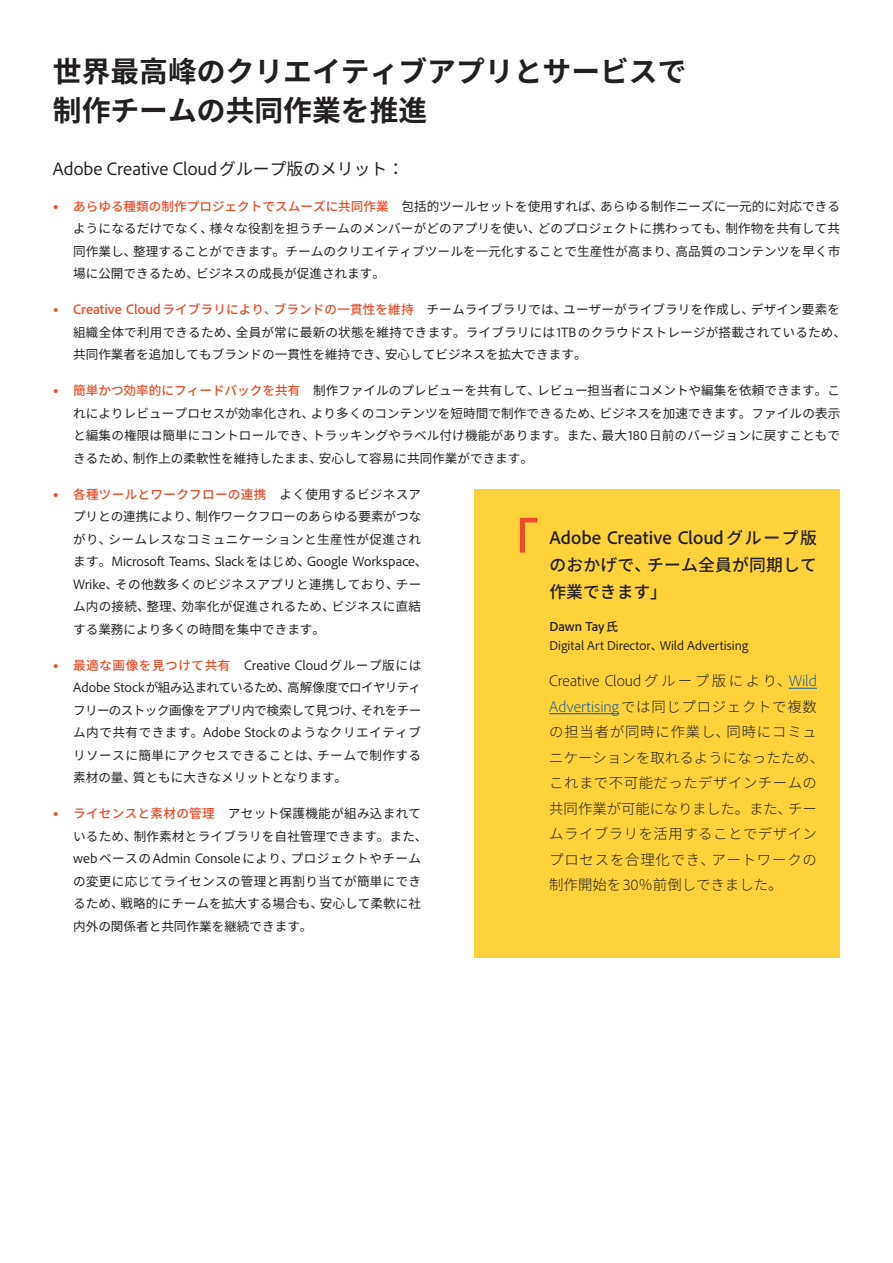
<style>
.page{position:relative;width:893px;height:1263px;background:#fff}
.page>*{position:absolute;margin:0;border:0;box-sizing:border-box;transform-origin:0 0}
.t1{font:800 28.8px/39px "Adobe Clean Han";color:#231f20}
.t2{font:700 16.8px/27px "Adobe Clean Han";letter-spacing:.01em;color:#231f20;text-align:justify}
.t3{font:16.8px "Adobe Clean Han";color:#231f20}
.t4{font:300 14.4px/25.5px "Adobe Clean Han";letter-spacing:.035em;color:#231f20}
.t5{font:12.6px/22.5px "Adobe Clean Han";letter-spacing:.005em;color:#231f20;text-align:justify}
.t6{font:12px "Adobe Clean Han";color:#231f20}
.t7{font:700 12px "Adobe Clean Han";letter-spacing:-.005em;color:#231f20}
.s1{font-weight:900;color:#ee4b28}
.s2{font-weight:700;color:#ee4b28}
.s3{color:#175d9e}
</style>
<div class="page">
<div style="left:474px;top:490px;width:366px;height:468px;background:#ffd23c"></div>
<svg style="left:789px;top:688px;width:28px;height:1px"></svg>
<hr style="left:549px;top:713px;width:70px;height:1px;background:#175d9e">
<svg style="left:520px;top:518px;width:17px;height:34px"></svg>
<h1 class="t1" style="left:53px;top:52px;width:635px">世界最高峰のクリエイティブアプリとサービスで制作チームの共同作業を推進</h1>
<h2 class="t3" style="left:53px;top:159px;width:353px">Adobe Creative Cloudグループ版のメリット：</h2>
<p class="t5" style="left:73px;top:195px;width:769px;text-indent:-20px"><span class="s1">•</span> <span class="s2">あらゆる種類の制作プロジェクトでスムーズに共同作業　</span>包括的ツールセットを使用すれば、あらゆる制作ニーズに一元的に対応できるようになるだけでなく、様々な役割を担うチームのメンバーがどのアプリを使い、どのプロジェクトに携わっても、制作物を共有して共同作業し、整理することができます。チームのクリエイティブツールを一元化することで生産性が高まり、高品質のコンテンツを早く市場に公開できるため、ビジネスの成長が促進されます。</p>
<p class="t5" style="left:73px;top:299px;width:774px;text-align:left;text-indent:-20px"><span class="s1">•</span> <span class="s2">Creative Cloudライブラリにより、ブランドの一貫性を維持　</span>チームライブラリでは、ユーザーがライブラリを作成し、デザイン要素を組織全体で利用できるため、全員が常に最新の状態を維持できます。ライブラリには1TB のクラウドストレージが搭載されているため、共同作業者を追加してもブランドの一貫性を維持でき、安心してビジネスを拡大できます。</p>
<p class="t5" style="left:73px;top:380px;width:769px;text-indent:-20px"><span class="s1">•</span> <span class="s2">簡単かつ効率的にフィードバックを共有　</span>制作ファイルのプレビューを共有して、レビュー担当者にコメントや編集を依頼できます。これによりレビュープロセスが効率化され、より多くのコンテンツを短時間で制作できるため、ビジネスを加速できます。ファイルの表示と編集の権限は簡単にコントロールでき、トラッキングやラベル付け機能があります。また、最大180日前のバージョンに戻すこともできるため、制作上の柔軟性を維持したまま、安心して容易に共同作業ができます。</p>
<p class="t5" style="left:73px;top:483px;width:356px;text-align:left;text-indent:-20px"><span class="s1">•</span> <span class="s2">各種ツールとワークフローの連携　</span>よく使用するビジネスアプリとの連携により、制作ワークフローのあらゆる要素がつながり、シームレスなコミュニケーションと生産性が促進されます。Microsoft Teams、Slack をはじめ、Google Workspace、Wrike、その他数多くのビジネスアプリと連携しており、チーム内の接続、整理、効率化が促進されるため、ビジネスに直結する業務により多くの時間を集中できます。</p>
<p class="t5" style="left:73px;top:654px;width:350px;text-indent:-20px"><span class="s1">•</span> <span class="s2">最適な画像を見つけて共有　</span>Creative Cloudグループ版にはAdobe Stockが組み込まれているため、高解像度でロイヤリティフリーのストック画像をアプリ内で検索して見つけ、それをチーム内で共有できます。Adobe Stockのようなクリエイティブリソースに簡単にアクセスできることは、チームで制作する素材の量、質ともに大きなメリットとなります。</p>
<p class="t5" style="left:73px;top:803px;width:356px;text-align:left;text-indent:-20px"><span class="s1">•</span> <span class="s2">ライセンスと素材の管理　</span>アセット保護機能が組み込まれているため、制作素材とライブラリを自社管理できます。また、webベースのAdmin Consoleにより、プロジェクトやチームの変更に応じてライセンスの管理と再割り当てが簡単にできるため、戦略的にチームを拡大する場合も、安心して柔軟に社内外の関係者と共同作業を継続できます。</p>
<h2 class="t2" style="left:549px;top:524px;width:269px">Adobe Creative Cloud グループ版のおかげで、チーム全員が同期して作業できます」</h2>
<p class="t7" style="left:549px;top:620px;width:70px">Dawn Tay氏</p>
<p class="t6" style="left:549px;top:639px;width:200px">Digital Art Director、Wild Advertising</p>
<p class="t4" style="left:549px;top:668px;width:276px">Creative Cloud グループ版により、<span class="s3">Wild<br>Advertising</span>では同じプロジェクトで複数の担当者が同時に作業し、同時にコミュニケーションを取れるようになったため、これまで不可能だったデザインチームの共同作業が可能になりました。また、チームライブラリを活用することでデザインプロセスを合理化でき、アートワークの制作開始を30％前倒しできました。</p>
</div>
